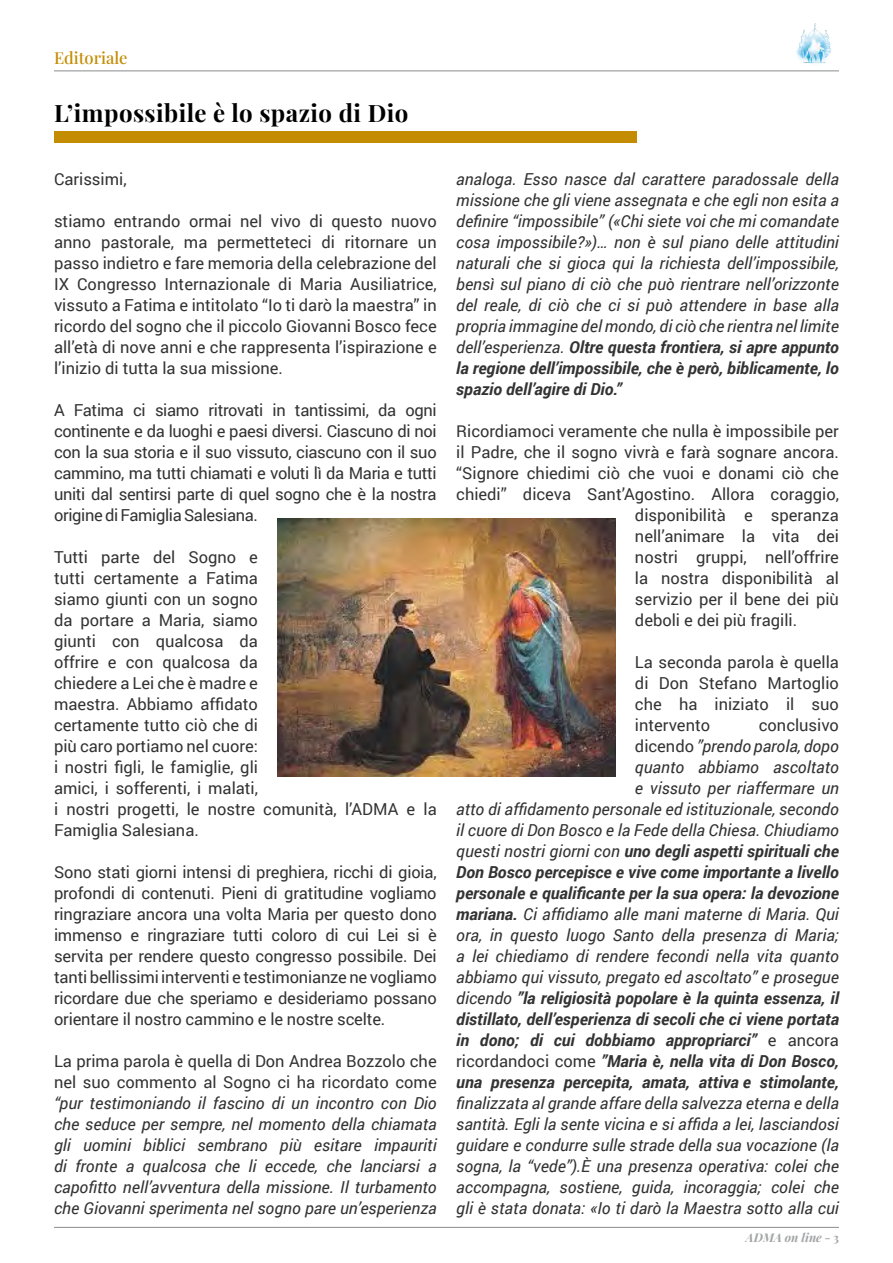
<style>
.page{position:relative;width:893px;height:1263px;background:#fff}
.page>*{position:absolute;margin:0;border:0;box-sizing:border-box;transform-origin:0 0}
.t1{font:700 24px "Playfair Display";letter-spacing:.02em;color:#000}
.t2{font:italic 16.5px/21px "Roboto";color:#333;text-align:justify}
.t3{font:16.5px/21px "Roboto";color:#333;text-align:justify}
.t4{font:500 16.5px "Playfair Display";color:#c48c00}
.t5{font:italic 700 12px "Playfair Display";color:#a1a3a4}
.s1{font-style:normal}
.s2{font-weight:700}
</style>
<div class="page">
<hr style="left:54px;top:1227px;width:785px;height:1px;background:#8a8c8e">
<hr style="left:54px;top:71px;width:785px;height:1px;background:#8a8c8e">
<img style="left:791px;top:23px;width:48px;height:48px">
<div style="left:54px;top:131px;width:582px;height:11px;background:#c48c00"></div>
<img style="left:278px;top:518px;width:337px;height:258px">
<p class="t4" style="left:54px;top:45px;width:75px">Editoriale</p>
<p class="t1" style="left:54px;top:94px;width:356px">L’impossibile è lo spazio di Dio</p>
<p class="t3" style="left:54px;top:168px;width:74px">Carissimi,</p>
<p class="t3" style="left:54px;top:210px;width:384px">stiamo entrando ormai nel vivo di questo nuovo anno pastorale, ma permetteteci di ritornare un passo indietro e fare memoria della celebrazione del IX Congresso Internazionale di Maria Ausiliatrice, vissuto a Fatima e intitolato “Io ti darò la maestra” in ricordo del sogno che il piccolo Giovanni Bosco fece all’età di nove anni e che rappresenta l’ispirazione e l’inizio di tutta la sua missione.</p>
<p class="t3" style="left:54px;top:399px;width:384px">A Fatima ci siamo ritrovati in tantissimi, da ogni continente e da luoghi e paesi diversi. Ciascuno di noi con la sua storia e il suo vissuto, ciascuno con il suo cammino, ma tutti chiamati e voluti lì da Maria e tutti uniti dal sentirsi parte di quel sogno che è la nostra origine di Famiglia Salesiana.</p>
<p class="t3" style="left:54px;top:546px;width:384px;text-align:left">Tutti parte del Sogno e<br>tutti certamente a Fatima<br>siamo giunti con un sogno<br>da portare a Maria, siamo<br>giunti con qualcosa da<br>offrire e con qualcosa da<br>chiedere a Lei che è madre e<br>maestra. Abbiamo affidato<br>certamente tutto ciò che di<br>più caro portiamo nel cuore:<br>i nostri figli, le famiglie, gli<br>amici, i sofferenti, i malati,<br>i nostri progetti, le nostre comunità, l’ADMA e la<br>Famiglia Salesiana.</p>
<p class="t3" style="left:54px;top:861px;width:384px">Sono stati giorni intensi di preghiera, ricchi di gioia, profondi di contenuti. Pieni di gratitudine vogliamo ringraziare ancora una volta Maria per questo dono immenso e ringraziare tutti coloro di cui Lei si è servita per rendere questo congresso possibile. Dei tanti bellissimi interventi e testimonianze ne vogliamo ricordare due che speriamo e desideriamo possano orientare il nostro cammino e le nostre scelte.</p>
<p class="t2" style="left:54px;top:1050px;width:384px"><span class="s1">La prima parola è quella di Don Andrea Bozzolo che nel suo commento al Sogno ci ha ricordato come </span>“pur testimoniando il fascino di un incontro con Dio che seduce per sempre, nel momento della chiamata gli uomini biblici sembrano più esitare impauriti di fronte a qualcosa che li eccede, che lanciarsi a capofitto nell’avventura della missione. Il turbamento che Giovanni sperimenta nel sogno pare un’esperienza</p>
<p class="t2" style="left:456px;top:168px;width:384px">analoga. Esso nasce dal carattere paradossale della missione che gli viene assegnata e che egli non esita a definire “impossibile” («Chi siete voi che mi comandate cosa impossibile?»)… non è sul piano delle attitudini naturali che si gioca qui la richiesta dell’impossibile, bensì sul piano di ciò che può rientrare nell’orizzonte del reale, di ciò che ci si può attendere in base alla propria immagine del mondo, di ciò che rientra nel limite dell’esperienza. <span class="s2">Oltre questa frontiera, si apre appunto la regione dell’impossibile, che è però, biblicamente, lo spazio dell’agire di Dio.”</span></p>
<p class="t3" style="left:456px;top:420px;width:384px">Ricordiamoci veramente che nulla è impossibile per</p>
<p class="t3" style="left:456px;top:441px;width:384px">il Padre, che il sogno vivrà e farà sognare ancora.</p>
<p class="t3" style="left:456px;top:462px;width:384px">“Signore chiedimi ciò che vuoi e donami ciò che</p>
<p class="t3" style="left:456px;top:483px;width:384px">chiedi” diceva Sant’Agostino. Allora coraggio,</p>
<p class="t3" style="left:635px;top:504px;width:206px">disponibilità e speranza</p>
<p class="t3" style="left:635px;top:525px;width:205px">nell’animare la vita dei</p>
<p class="t3" style="left:635px;top:546px;width:206px">nostri gruppi, nell’offrire</p>
<p class="t3" style="left:635px;top:567px;width:206px">la nostra disponibilità al</p>
<p class="t3" style="left:635px;top:588px;width:205px">servizio per il bene dei più</p>
<p class="t3" style="left:635px;top:609px;width:164px">deboli e dei più fragili.</p>
<p class="t3" style="left:635px;top:651px;width:205px">La seconda parola è quella di Don Stefano Martoglio che ha iniziato il suo intervento</p>
<p class="t2" style="left:456px;top:714px;width:384px;text-align:right"><span class="s1">conclusivo<br>dicendo</span> ”prendo parola, dopo<br>quanto abbiamo ascoltato<br>e vissuto per riaffermare un<br>atto di affidamento personale ed istituzionale, secondo il cuore di Don Bosco e la Fede della Chiesa. Chiudiamo questi nostri giorni con <span class="s2">uno degli aspetti spirituali che Don Bosco percepisce e vive come importante a livello personale e qualificante per la sua opera: la devozione mariana.</span> Ci affidiamo alle mani materne di Maria. Qui ora, in questo luogo Santo della presenza di Maria; a lei chiediamo di rendere fecondi nella vita quanto abbiamo qui vissuto, pregato ed ascoltato” e prosegue dicendo <span class="s2">”la religiosità popolare è la quinta essenza, il distillato, dell’esperienza di secoli che ci viene portata in dono; di cui dobbiamo appropriarci”</span> <span class="s1">e ancora ricordandoci come</span> <span class="s2">”Maria è, nella vita di Don Bosco, una presenza percepita, amata, attiva e stimolante, </span>finalizzata al grande affare della salvezza eterna e della santità. Egli la sente vicina e si affida a lei, lasciandosi guidare e condurre sulle strade della sua vocazione (la sogna, la “vede”).È una presenza operativa: colei che accompagna, sostiene, guida, incoraggia; colei che gli è stata donata: «Io ti darò la Maestra sotto alla cui</p>
<p class="t5" style="left:746px;top:1228px;width:95px">ADMA on line <span class="s1">- 3</span></p>
</div>
